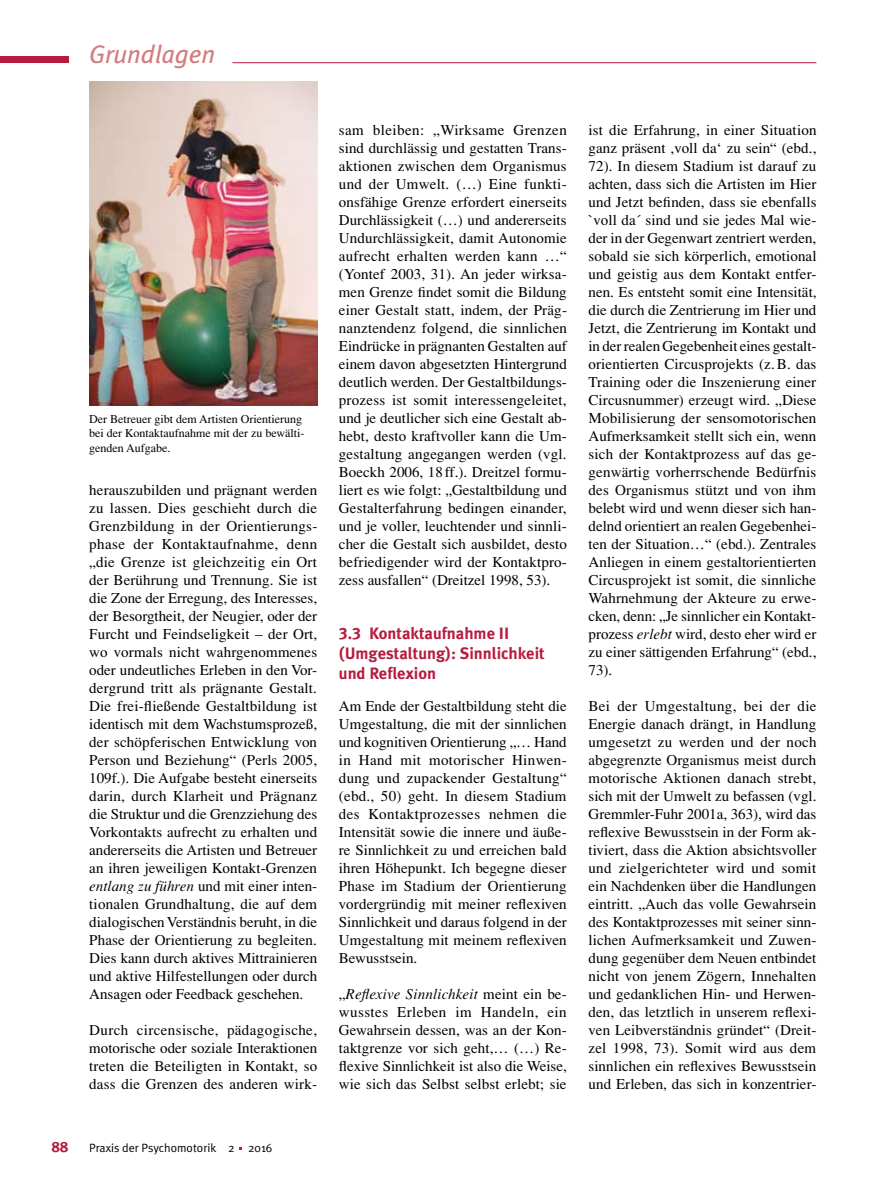
<style>
.page{position:relative;width:893px;height:1191px;background:#fff}
.page>*{position:absolute;margin:0;border:0;box-sizing:border-box;transform-origin:0 0}
.t1{font:italic 25.5px "Meta Plus";color:#d27c7e}
.t2{font:700 16.5px/19.8px "Meta Plus";color:#b61c3e}
.t3{font:15px/18px "Times";color:#000;text-align:justify}
.t4{font:15px "Meta Plus Bold Caps";color:#b61c3e}
.t5{font:12px/14.4px "Times";color:#000}
.t6{font:12px "Meta Plus Normal";color:#000}
.s1{font-style:italic}
.s2{font-family:"Meta Plus Bold Caps";font-weight:400}
</style>
<div class="page">
<hr style="left:232px;top:62px;width:584px;height:1px;background:#b61c3e">
<div style="left:0;top:57px;width:68px;height:6px;background:#b61c3e"></div>
<img style="left:89px;top:81px;width:228px;height:324px">
<h1 class="t1" style="left:89px;top:39px;width:128px">Grundlagen</h1>
<p class="t5" style="left:89px;top:412px;width:217px">Der Betreuer gibt dem Artisten Orientierung bei der Kontaktaufnahme mit der zu bewälti&shy;genden Aufgabe.</p>
<p class="t3" style="left:89px;top:481px;width:230px">herauszubilden und prägnant werden zu lassen. Dies geschieht durch die Grenzbildung in der Orientierungs&shy;phase der Kontaktaufnahme, denn „die Grenze ist gleichzeitig ein Ort der Berührung und Trennung. Sie ist die Zone der Erregung, des Interesses, der Besorgtheit, der Neugier, oder der Furcht und Feindseligkeit – der Ort, wo vormals nicht wahrgenommenes oder undeutliches Erleben in den Vor&shy;dergrund tritt als prägnante Gestalt.<br>Die frei-fließende Gestaltbildung ist identisch mit dem Wachstumsprozeß, der schöpferischen Entwicklung von Person und Beziehung“ (Perls 2005, 109f.). Die Aufgabe besteht einerseits darin, durch Klarheit und Prägnanz die Struktur und die Grenzziehung des Vorkontakts aufrecht zu erhalten und andererseits die Artisten und Betreuer an ihren jeweiligen Kontakt-Grenzen <span class="s1">entlang zu führen</span> und mit einer inten&shy;tionalen Grundhaltung, die auf dem dialogischen Verständnis beruht, in die Phase der Orientierung zu begleiten.<br>Dies kann durch aktives Mittrainieren und aktive Hilfestellungen oder durch Ansagen oder Feedback geschehen.</p>
<p class="t3" style="left:89px;top:1021px;width:229px">Durch circensische, pädagogische, motorische oder soziale Interaktionen treten die Beteiligten in Kontakt, so dass die Grenzen des anderen wirk-</p>
<p class="t4" style="left:52px;top:1138px;width:18px">88</p>
<p class="t6" style="left:89px;top:1141px;width:185px">Praxis der Psychomotorik 2 2016</p>
<p class="t3" style="left:339px;top:121px;width:230px">sam bleiben: „Wirksame Grenzen sind durchlässig und gestatten Trans&shy;aktionen zwischen dem Organismus und der Umwelt. (…) Eine funkti&shy;onsfähige Grenze erfordert einerseits Durchlässigkeit (…) und andererseits Undurchlässigkeit, damit Autonomie aufrecht erhalten werden kann …“ (Yontef 2003, 31). An jeder wirksa&shy;men Grenze findet somit die Bildung einer Gestalt statt, indem, der Präg&shy;nanztendenz folgend, die sinnlichen Eindrücke in prägnanten Gestalten auf einem davon abgesetzten Hintergrund deutlich werden. Der Gestaltbildungs&shy;prozess ist somit interessengeleitet, und je deutlicher sich eine Gestalt ab&shy;hebt, desto kraftvoller kann die Um&shy;gestaltung angegangen werden (vgl.<br>Boeckh 2006, 18 ff.). Dreitzel formu&shy;liert es wie folgt: „Gestaltbildung und Gestalterfahrung bedingen einander, und je voller, leuchtender und sinnli&shy;cher die Gestalt sich ausbildet, desto befriedigender wird der Kontaktpro&shy;zess ausfallen“ (Dreitzel 1998, 53).</p>
<p class="t2" style="left:339px;top:623px;width:207px"><span class="s2">3.3</span> Kontaktaufnahme II (Umgestaltung): Sinnlichkeit und Reflexion</p>
<p class="t3" style="left:339px;top:697px;width:229px">Am Ende der Gestaltbildung steht die Umgestaltung, die mit der sinnlichen und kognitiven Orientierung „… Hand in Hand mit motorischer Hinwen&shy;dung und zupackender Gestaltung“ (ebd., 50) geht. In diesem Stadium des Kontaktprozesses nehmen die Intensität sowie die innere und äuße&shy;re Sinnlichkeit zu und erreichen bald ihren Höhepunkt. Ich begegne dieser Phase im Stadium der Orientierung vordergründig mit meiner reflexiven Sinnlichkeit und daraus folgend in der Umgestaltung mit meinem reflexiven Bewusstsein.</p>
<p class="t3" style="left:339px;top:985px;width:229px">„<span class="s1">Reflexive Sinnlichkeit</span> meint ein be&shy;wusstes Erleben im Handeln, ein Gewahrsein dessen, was an der Kon&shy;taktgrenze vor sich geht,… (…) Re&shy;flexive Sinnlichkeit ist also die Weise, wie sich das Selbst selbst erlebt; sie</p>
<p class="t3" style="left:588px;top:121px;width:230px">ist die Erfahrung, in einer Situation ganz präsent ,voll da‘ zu sein“ (ebd., 72). In diesem Stadium ist darauf zu achten, dass sich die Artisten im Hier und Jetzt befinden, dass sie ebenfalls `voll da´ sind und sie jedes Mal wie&shy;der in der Gegenwart zentriert werden, sobald sie sich körperlich, emotional und geistig aus dem Kontakt entfer&shy;nen. Es entsteht somit eine Intensität, die durch die Zentrierung im Hier und Jetzt, die Zentrierung im Kontakt und in der realen Gegebenheit eines gestalt&shy;orientierten Circusprojekts (z.B. das Training oder die Inszenierung einer Circusnummer) erzeugt wird. „Diese Mobilisierung der sensomotorischen Aufmerksamkeit stellt sich ein, wenn sich der Kontaktprozess auf das ge&shy;genwärtig vorherrschende Bedürfnis des Organismus stützt und von ihm belebt wird und wenn dieser sich han&shy;delnd orientiert an realen Gegebenhei&shy;ten der Situation…“ (ebd.). Zentrales Anliegen in einem gestaltorientierten Circusprojekt ist somit, die sinnliche Wahrnehmung der Akteure zu erwe&shy;cken, denn: „Je sinnlicher ein Kontakt&shy;prozess <span class="s1">erlebt</span> wird, desto eher wird er zu einer sättigenden Erfahrung“ (ebd., 73).</p>
<p class="t3" style="left:588px;top:697px;width:230px">Bei der Umgestaltung, bei der die Energie danach drängt, in Handlung umgesetzt zu werden und der noch abgegrenzte Organismus meist durch motorische Aktionen danach strebt, sich mit der Umwelt zu befassen (vgl.<br>Gremmler-Fuhr 2001a, 363), wird das reflexive Bewusstsein in der Form ak&shy;tiviert, dass die Aktion absichtsvoller und zielgerichteter wird und somit ein Nachdenken über die Handlungen eintritt. „Auch das volle Gewahrsein des Kontaktprozesses mit seiner sinn&shy;lichen Aufmerksamkeit und Zuwen&shy;dung gegenüber dem Neuen entbindet nicht von jenem Zögern, Innehalten und gedanklichen Hin- und Herwen&shy;den, das letztlich in unserem reflexi&shy;ven Leibverständnis gründet“ (Dreit&shy;zel 1998, 73). Somit wird aus dem sinnlichen ein reflexives Bewusstsein und Erleben, das sich in konzentrier-</p>
</div>
